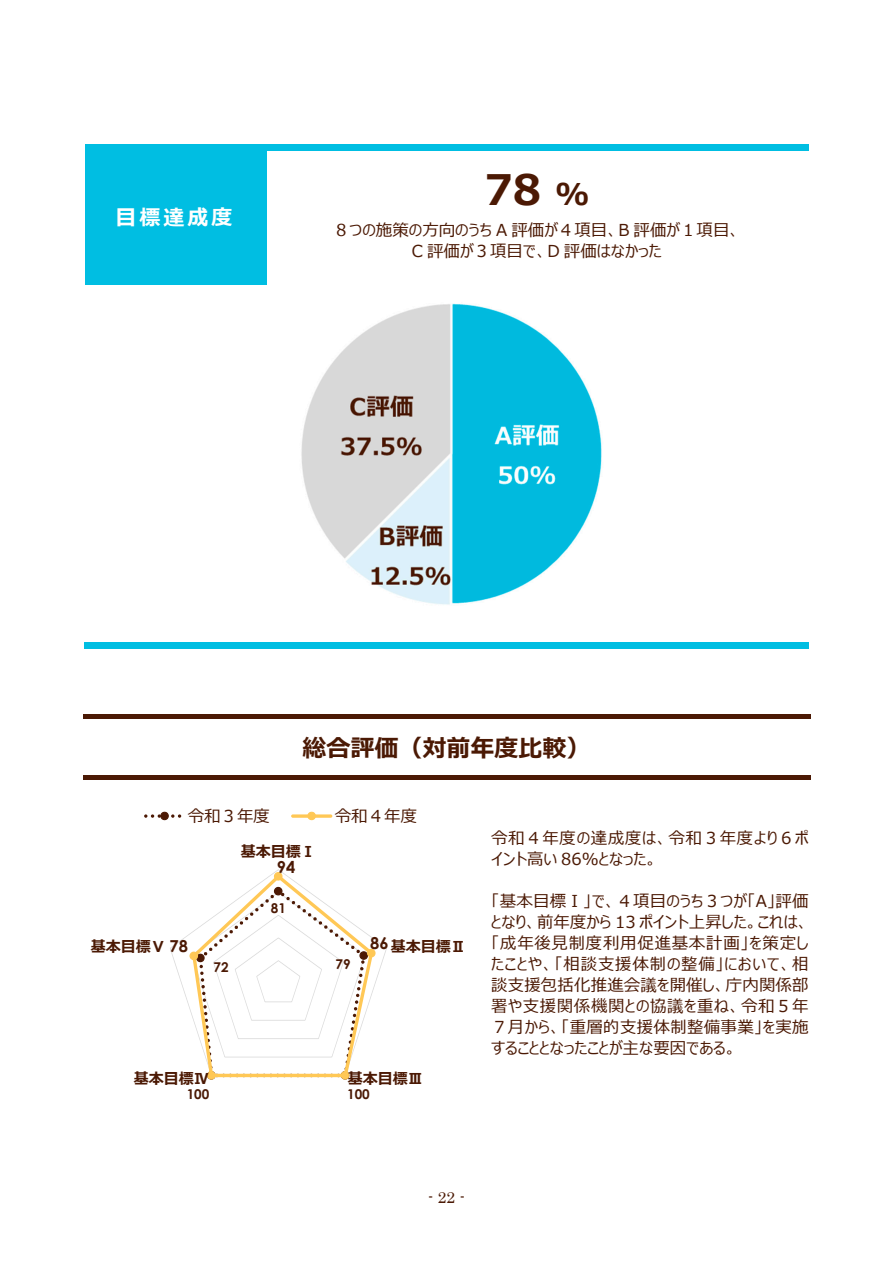
<style>
.page{position:relative;width:893px;height:1263px;background:#fff}
.page>*{position:absolute;margin:0;border:0;box-sizing:border-box;transform-origin:0 0}
.t1{font:700 42px "Meiryo UI";color:#4b1904}
.t2{font:700 24px "Meiryo UI";color:#4b1904}
.t3{font:700 21px "Meiryo UI";color:#fff}
.t4{font:16.5px/21px "Meiryo UI";letter-spacing:.005em;color:#4b1904;text-align:center}
.t5{font:16.5px/21px "Meiryo UI";letter-spacing:.04em;color:#4b1904}
.t6{font:700 16.5px "Century Gothic";color:#4b1904}
.t7{font:15.75px "Century";color:#4b1904}
.t8{font:700 15px "Meiryo UI";color:#4b1904}
.t9{font:700 13.5px "Century Gothic";color:#4b1904}
.s1{font-size:30px}
.s2{font-family:"Century Gothic";font-size:16.5px}
</style>
<div class="page">
<div style="left:85px;top:151px;width:180px;height:134px;background:#00bee2"></div>
<div style="left:85px;top:144px;width:723px;height:7px;background:#00bee2"></div>
<hr style="left:265px;top:151px;width:1px;height:68px;background:#00bee2">
<hr style="left:265px;top:219px;width:1px;height:66px;background:#00bee2">
<div style="left:84px;top:642px;width:724px;height:7px;background:#00bee2"></div>
<hr style="left:83px;top:714px;width:727px;height:4px;background:#4b1904">
<div style="left:83px;top:775px;width:727px;height:5px;background:#4b1904"></div>
<img style="left:301px;top:303px;width:301px;height:302px">
<svg style="left:170px;top:869px;width:217px;height:210px"></svg>
<svg style="left:144px;top:812px;width:37px;height:8px"></svg>
<svg style="left:291px;top:814px;width:41px;height:4px"></svg>
<svg style="left:307px;top:812px;width:9px;height:8px"></svg>
<p class="t3" style="left:115px;top:203px;width:119px">⽬標達成度</p>
<h1 class="t1" style="left:484px;top:160px;width:107px">78 <span class="s1">%</span></h1>
<p class="t4" style="left:333px;top:221px;width:409px">８つの施策の⽅向のうち A 評価が４項⽬、B 評価が１項⽬、<br>C 評価が３項⽬で、D 評価はなかった</p>
<h2 class="t2" style="left:303px;top:732px;width:289px">総合評価（対前年度⽐較）</h2>
<p class="t4" style="left:188px;top:806px;width:84px">令和３年度</p>
<p class="t4" style="left:335px;top:806px;width:84px">令和４年度</p>
<p class="t8" style="left:241px;top:841px;width:77px">基本⽬標Ⅰ</p>
<p class="t6" style="left:277px;top:854px;width:20px">94</p>
<p class="t9" style="left:271px;top:897px;width:17px">81</p>
<p class="t8" style="left:91px;top:936px;width:99px">基本⽬標Ⅴ <span class="s2">78</span></p>
<p class="t6" style="left:370px;top:931px;width:20px">86</p>
<p class="t8" style="left:391px;top:936px;width:77px">基本⽬標Ⅱ</p>
<p class="t9" style="left:214px;top:957px;width:17px">72</p>
<p class="t9" style="left:336px;top:954px;width:17px">79</p>
<p class="t8" style="left:134px;top:1068px;width:77px">基本⽬標Ⅳ</p>
<p class="t8" style="left:348px;top:1068px;width:77px">基本⽬標Ⅲ</p>
<p class="t9" style="left:187px;top:1084px;width:24px">100</p>
<p class="t9" style="left:347px;top:1084px;width:24px">100</p>
<p class="t5" style="left:491px;top:829px;width:319px">令和４年度の達成度は、令和３年度より６ポイント⾼い 86%となった。</p>
<p class="t4" style="left:491px;top:892px;width:319px;text-align:justify">「基本⽬標Ⅰ」で、４項⽬のうち３つが「A」評価となり、前年度から 13 ポイント上昇した。これは、「成年後⾒制度利⽤促進基本計画」を策定したことや、「相談⽀援体制の整備」において、相談⽀援包括化推進会議を開催し、庁内関係部署や⽀援関係機関との協議を重ね、令和５年７⽉から、「重層的⽀援体制整備事業」を実施することとなったことが主な要因である。</p>
<p class="t7" style="left:428px;top:1184px;width:38px">- 22 -</p>
</div>
